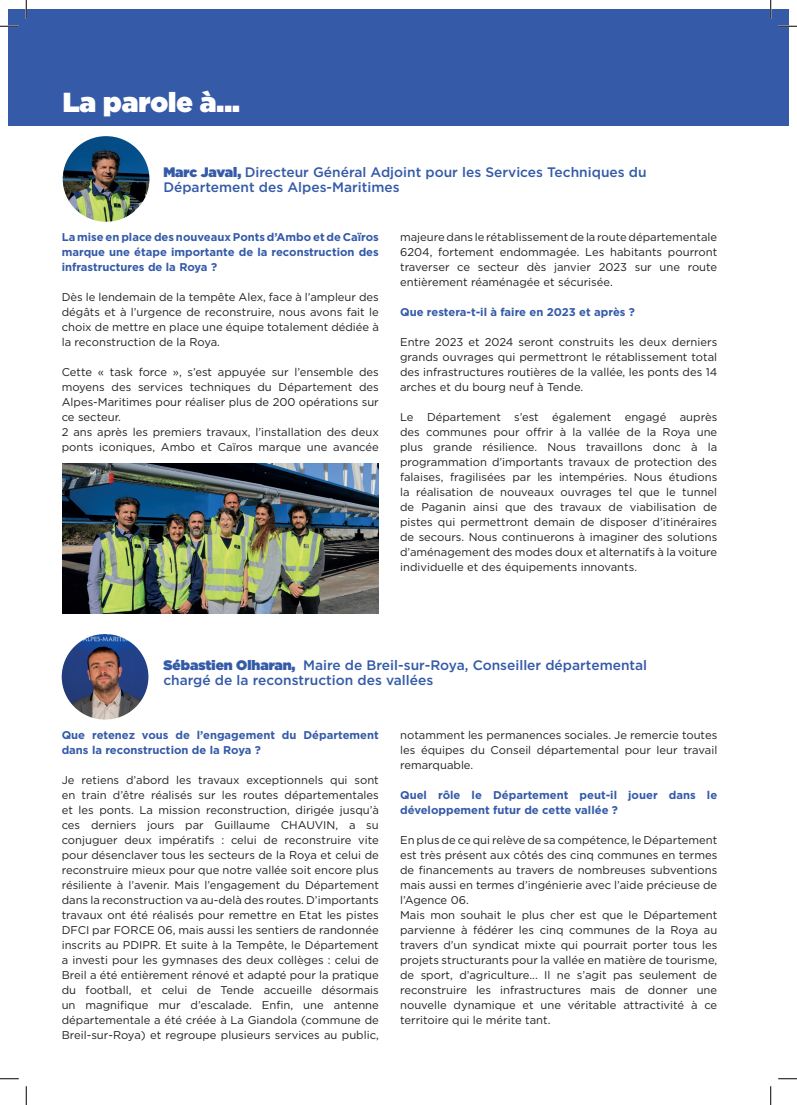
<style>
.page{position:relative;width:797px;height:1105px;background:#fff}
.page>*{position:absolute;margin:0;border:0;box-sizing:border-box;transform-origin:0 0}
.t1{font:900 27.5px "Gotham";color:#fff}
.t2{font:500 13.75px/15px "Gotham";color:#345aa8}
.t3{font:11.25px/15px "Gotham";color:#231f20;text-align:justify}
.t4{font:700 11.25px/15px "Gotham";color:#345aa8}
.s1{font-weight:900}
</style>
<div class="page">
<div style="left:9px;top:9px;width:17px;height:116px;background:#345aa8"></div>
<div style="left:26px;top:9px;width:762px;height:116px;background:#345aa8"></div>
<img style="left:63px;top:136px;width:86px;height:86px">
<img style="left:62px;top:634px;width:86px;height:86px">
<img style="left:63px;top:463px;width:316px;height:150px">
<svg style="left:0;top:25px;width:19px;height:2px"></svg>
<svg style="left:778px;top:25px;width:19px;height:2px"></svg>
<svg style="left:0;top:1078px;width:19px;height:1px"></svg>
<svg style="left:778px;top:1078px;width:19px;height:1px"></svg>
<svg style="left:25px;top:0;width:2px;height:19px"></svg>
<svg style="left:25px;top:1086px;width:2px;height:19px"></svg>
<svg style="left:770px;top:0;width:1px;height:19px"></svg>
<svg style="left:770px;top:1086px;width:1px;height:19px"></svg>
<p class="t1" style="left:63px;top:83px;width:179px">La parole à...</p>
<p class="t2" style="left:163px;top:164px;width:485px"><span class="s1">Marc Javal,</span> Directeur Général Adjoint pour les Services Techniques du<br>Département des Alpes-Maritimes</p>
<p class="t4" style="left:62px;top:230px;width:319px;text-align:justify">La mise en place des nouveaux Ponts d’Ambo et de Caïros marque une étape importante de la reconstruction des infrastructures de la Roya ?</p>
<p class="t3" style="left:62px;top:290px;width:318px">Dès le lendemain de la tempête Alex, face à l’ampleur des dégâts et à l’urgence de reconstruire, nous avons fait le choix de mettre en place une équipe totalement dédiée à la reconstruction de la Roya.</p>
<p class="t3" style="left:62px;top:365px;width:319px">Cette « task force », s’est appuyée sur l’ensemble des moyens des services techniques du Département des Alpes-Maritimes pour réaliser plus de 200 opérations sur ce secteur.</p>
<p class="t3" style="left:62px;top:425px;width:318px">2 ans après les premiers travaux, l’installation des deux ponts iconiques, Ambo et Caïros marque une avancée</p>
<p class="t3" style="left:400px;top:230px;width:319px">majeure dans le rétablissement de la route départementale 6204, fortement endommagée. Les habitants pourront traverser ce secteur dès janvier 2023 sur une route entièrement réaménagée et sécurisée.</p>
<p class="t4" style="left:400px;top:305px;width:236px">Que restera-t-il à faire en 2023 et après ?</p>
<p class="t3" style="left:400px;top:335px;width:319px">Entre 2023 et 2024 seront construits les deux derniers grands ouvrages qui permettront le rétablissement total des infrastructures routières de la vallée, les ponts des 14 arches et du bourg neuf à Tende.</p>
<p class="t3" style="left:400px;top:410px;width:319px">Le Département s’est également engagé auprès des communes pour offrir à la vallée de la Roya une plus grande résilience. Nous travaillons donc à la programmation d’importants travaux de protection des falaises, fragilisées par les intempéries. Nous étudions la réalisation de nouveaux ouvrages tel que le tunnel de Paganin ainsi que des travaux de viabilisation de pistes qui permettront demain de disposer d’itinéraires de secours. Nous continuerons à imaginer des solutions d’aménagement des modes doux et alternatifs à la voiture individuelle et des équipements innovants.</p>
<p class="t2" style="left:163px;top:657px;width:485px"><span class="s1">Sébastien Olharan,</span> Maire de Breil-sur-Roya, Conseiller départemental chargé de la reconstruction des vallées</p>
<p class="t4" style="left:62px;top:728px;width:318px">Que retenez vous de l’engagement du Département dans la reconstruction de la Roya ?</p>
<p class="t3" style="left:62px;top:772px;width:319px">Je retiens d’abord les travaux exceptionnels qui sont en train d’être réalisés sur les routes départementales et les ponts. La mission reconstruction, dirigée jusqu’à ces derniers jours par Guillaume CHAUVIN, a su conjuguer deux impératifs : celui de reconstruire vite pour désenclaver tous les secteurs de la Roya et celui de reconstruire mieux pour que notre vallée soit encore plus résiliente à l’avenir. Mais l’engagement du Département dans la reconstruction va au-delà des routes. D’importants travaux ont été réalisés pour remettre en Etat les pistes DFCI par FORCE 06, mais aussi les sentiers de randonnée inscrits au PDIPR. Et suite à la Tempête, le Département a investi pour les gymnases des deux collèges : celui de Breil a été entièrement rénové et adapté pour la pratique du football, et celui de Tende accueille désormais un magnifique mur d’escalade. Enfin, une antenne départementale a été créée à La Giandola (commune de Breil-sur-Roya) et regroupe plusieurs services au public,</p>
<p class="t3" style="left:400px;top:727px;width:319px">notamment les permanences sociales. Je remercie toutes les équipes du Conseil départemental pour leur travail remarquable.</p>
<p class="t4" style="left:400px;top:788px;width:318px">Quel rôle le Département peut-il jouer dans le développement futur de cette vallée ?</p>
<p class="t3" style="left:400px;top:832px;width:319px">En plus de ce qui relève de sa compétence, le Département est très présent aux côtés des cinq communes en termes de financements au travers de nombreuses subventions mais aussi en termes d’ingénierie avec l’aide précieuse de l’Agence 06.</p>
<p class="t3" style="left:400px;top:907px;width:319px">Mais mon souhait le plus cher est que le Département parvienne à fédérer les cinq communes de la Roya au travers d’un syndicat mixte qui pourrait porter tous les projets structurants pour la vallée en matière de tourisme, de sport, d’agriculture... Il ne s’agit pas seulement de reconstruire les infrastructures mais de donner une nouvelle dynamique et une véritable attractivité à ce territoire qui le mérite tant.</p>
</div>
